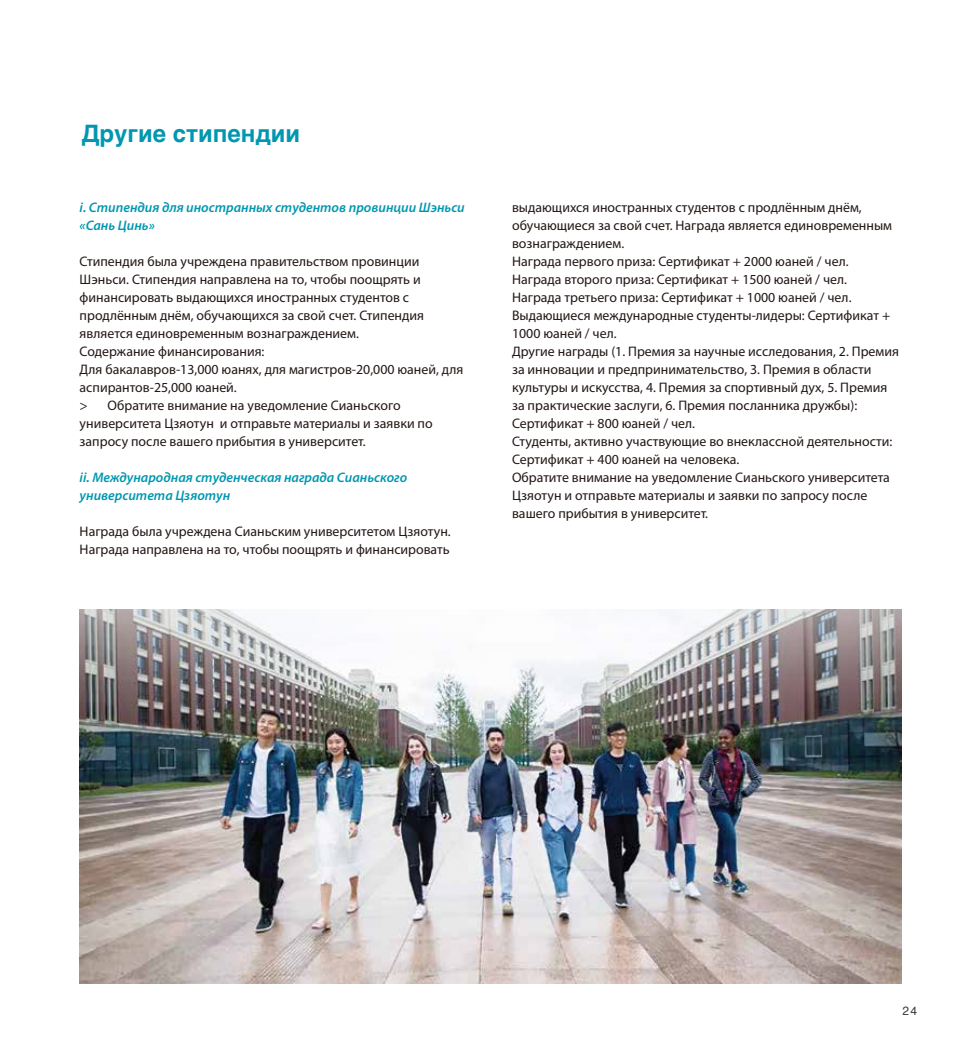
<style>
.page{position:relative;width:978px;height:1063px;background:#fff}
.page>*{position:absolute;margin:0;border:0;box-sizing:border-box;transform-origin:0 0}
.t1{font:700 24px "Helvetica";color:#0097b0}
.t2{font:13.8px/18px "Myriad Pro";color:#221815}
.t3{font:italic 600 13.8px/18px "Myriad Pro";color:#0097b0}
.t4{font:12px "Helvetica";color:#3e3a39}
</style>
<div class="page">
<img style="left:80px;top:609px;width:822px;height:374px">
<h1 class="t1" style="left:82px;top:114px;width:220px">Другие стипендии</h1>
<p class="t3" style="left:80px;top:199px;width:387px">i. Стипендия для иностранных студентов провинции Шэньси «Сань Цинь»</p>
<p class="t2" style="left:80px;top:253px;width:385px">Стипендия была учреждена правительством провинции Шэньси. Стипендия направлена на то, чтобы поощрять и финансировать выдающихся иностранных студентов с продлённым днём, обучающихся за свой счет. Стипендия является единовременным вознаграждением.<br>Содержание финансирования:<br>Для бакалавров-13,000 юанях, для магистров-20,000 юаней, для аспирантов-25,000 юаней.<br>&gt; Обратите внимание на уведомление Сианьского университета Цзяотун и отправьте материалы и заявки по запросу после вашего прибытия в университет.</p>
<p class="t3" style="left:80px;top:469px;width:329px">ii. Международная студенческая награда Сианьского университета Цзяотун</p>
<p class="t2" style="left:80px;top:523px;width:373px">Награда была учреждена Сианьским университетом Цзяотун.<br>Награда направлена на то, чтобы поощрять и финансировать</p>
<p class="t2" style="left:512px;top:199px;width:388px">выдающихся иностранных студентов с продлённым днём, обучающиеся за свой счет. Награда является единовременным вознаграждением.<br>Награда первого приза: Сертификат + 2000 юаней / чел.<br>Награда второго приза: Сертификат + 1500 юаней / чел.<br>Награда третьего приза: Сертификат + 1000 юаней / чел.<br>Выдающиеся международные студенты-лидеры: Сертификат + 1000 юаней / чел.<br>Другие награды (1. Премия за научные исследования, 2. Премия за инновации и предпринимательство, 3. Премия в области культуры и искусства, 4. Премия за спортивный дух, 5. Премия за практические заслуги, 6. Премия посланника дружбы):<br>Сертификат + 800 юаней / чел.<br>Студенты, активно участвующие во внеклассной деятельности:<br>Сертификат + 400 юаней на человека.<br>Обратите внимание на уведомление Сианьского университета Цзяотун и отправьте материалы и заявки по запросу после вашего прибытия в университет.</p>
<p class="t4" style="left:903px;top:1001px;width:16px">24</p>
</div>
